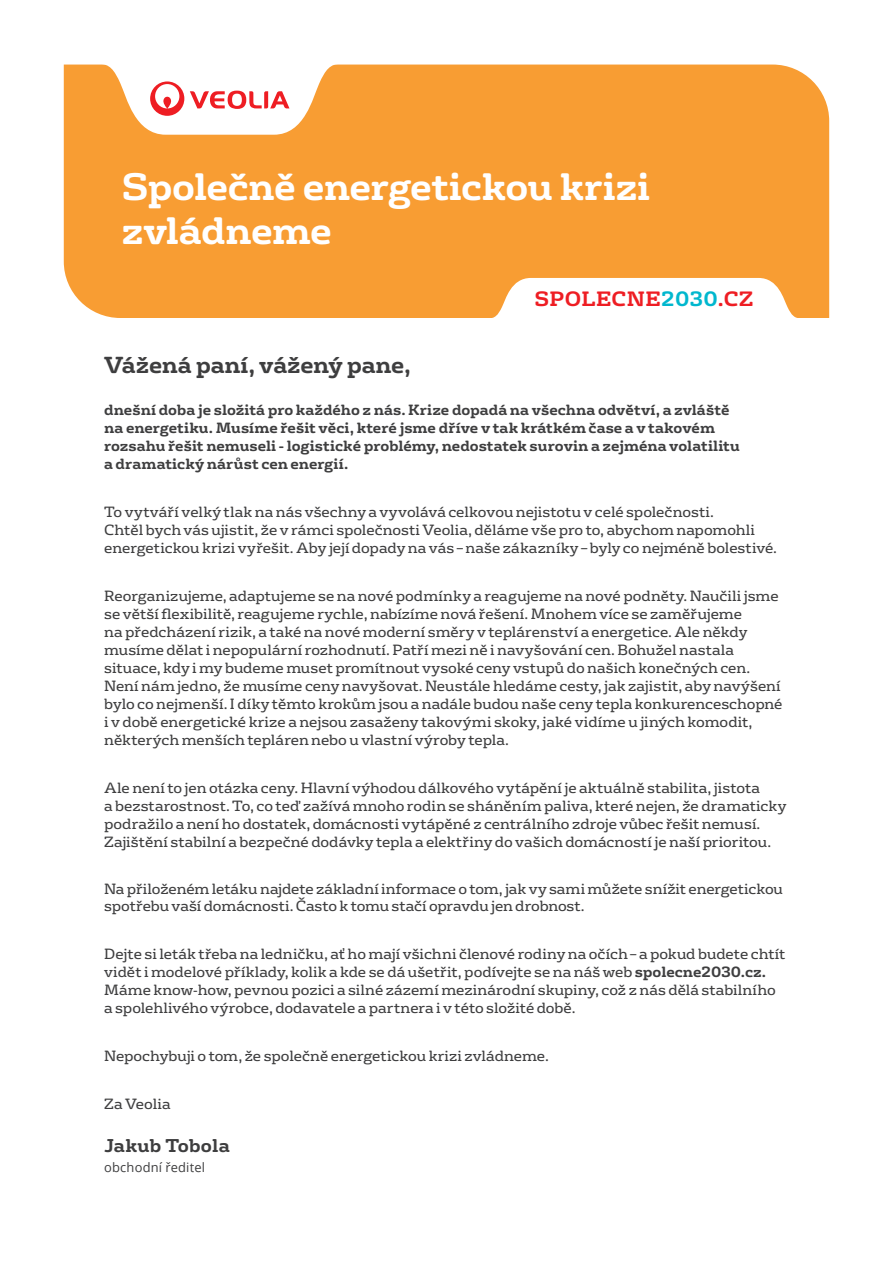
<style>
.page{position:relative;width:893px;height:1263px;background:#fff}
.page>*{position:absolute;margin:0;border:0;box-sizing:border-box;transform-origin:0 0}
.t1{font:700 37.2px/44.5px "FS Rufus";letter-spacing:-.015em;color:#fff}
.t2{font:700 22.5px "FS Rufus";letter-spacing:-.01em;color:#3e3e3f}
.t3{font:700 20.1px "FS Rufus";letter-spacing:.015em;color:#ee1d23}
.t4{font:700 18px "FS Rufus";color:#3e3e3f}
.t5{font:14.4px/18px "FS Rufus";color:#3e3e3f}
.t6{font:700 14.4px/18px "FS Rufus";color:#3e3e3f}
.t7{font:12.9px "Open Sans";letter-spacing:.015em;color:#3e3e3f}
.s1{color:#00b7ce}
.s2{font-weight:700}
</style>
<div class="page">
<div style="left:64px;top:65px;width:765px;height:253px;background:#f89d33"></div>
<svg style="left:99px;top:64px;width:242px;height:71px"></svg>
<svg style="left:488px;top:278px;width:313px;height:40px"></svg>
<h1 class="t1" style="left:121px;top:161px;width:530px">Společně energetickou krizi zvládneme</h1>
<h3 class="t3" style="left:534px;top:281px;width:220px">SPOLECNE<span class="s1">2030</span>.CZ</h3>
<h2 class="t2" style="left:104px;top:345px;width:308px">Vážená paní, vážený pane,</h2>
<p class="t6" style="left:104px;top:400px;width:637px">dnešní doba je složitá pro každého z nás. Krize dopadá na všechna odvětví, a zvláště na energetiku. Musíme řešit věci, které jsme dříve v tak krátkém čase a v takovém rozsahu řešit nemuseli - logistické problémy, nedostatek surovin a zejména volatilitu a dramatický nárůst cen energií.</p>
<p class="t5" style="left:104px;top:502px;width:674px">To vytváří velký tlak na nás všechny a vyvolává celkovou nejistotu v celé společnosti.<br>Chtěl bych vás ujistit, že v rámci společnosti Veolia, děláme vše pro to, abychom napomohli energetickou krizi vyřešit. Aby její dopady na vás – naše zákazníky – byly co nejméně bolestivé.</p>
<p class="t5" style="left:104px;top:586px;width:680px">Reorganizujeme, adaptujeme se na nové podmínky a reagujeme na nové podněty. Naučili jsme se větší flexibilitě, reagujeme rychle, nabízíme nová řešení. Mnohem více se zaměřujeme<br>na předcházení rizik, a také na nové moderní směry v teplárenství a energetice. Ale někdy musíme dělat i nepopulární rozhodnutí. Patří mezi ně i navyšování cen. Bohužel nastala situace, kdy i my budeme muset promítnout vysoké ceny vstupů do našich konečných cen.<br>Není nám jedno, že musíme ceny navyšovat. Neustále hledáme cesty, jak zajistit, aby navýšení bylo co nejmenší. I díky těmto krokům jsou a nadále budou naše ceny tepla konkurenceschopné i v době energetické krize a nejsou zasaženy takovými skoky, jaké vidíme u jiných komodit, některých menších tepláren nebo u vlastní výroby tepla.</p>
<p class="t5" style="left:104px;top:778px;width:684px">Ale není to jen otázka ceny. Hlavní výhodou dálkového vytápění je aktuálně stabilita, jistota<br>a bezstarostnost. To, co teď zažívá mnoho rodin se sháněním paliva, které nejen, že dramaticky podražilo a není ho dostatek, domácnosti vytápěné z centrálního zdroje vůbec řešit nemusí.<br>Zajištění stabilní a bezpečné dodávky tepla a elektřiny do vašich domácností je naší prioritou.</p>
<p class="t5" style="left:104px;top:879px;width:680px;line-height:17.2px">Na přiloženém letáku najdete základní informace o tom, jak vy sami můžete snížit energetickou spotřebu vaší domácnosti. Často k tomu stačí opravdu jen drobnost.</p>
<p class="t5" style="left:104px;top:944px;width:683px">Dejte si leták třeba na ledničku, ať ho mají všichni členové rodiny na očích – a pokud budete chtít vidět i modelové příklady, kolik a kde se dá ušetřit, podívejte se na náš web <span class="s2">spolecne2030.cz.<br></span>Máme know-how, pevnou pozici a silné zázemí mezinárodní skupiny, což z nás dělá stabilního a spolehlivého výrobce, dodavatele a partnera i v této složité době.</p>
<p class="t5" style="left:104px;top:1046px;width:446px">Nepochybuji o tom, že společně energetickou krizi zvládneme.</p>
<p class="t5" style="left:104px;top:1094px;width:68px">Za Veolia</p>
<p class="t4" style="left:104px;top:1130px;width:127px">Jakub Tobola</p>
<p class="t7" style="left:104px;top:1158px;width:102px">obchodní ředitel</p>
</div>
